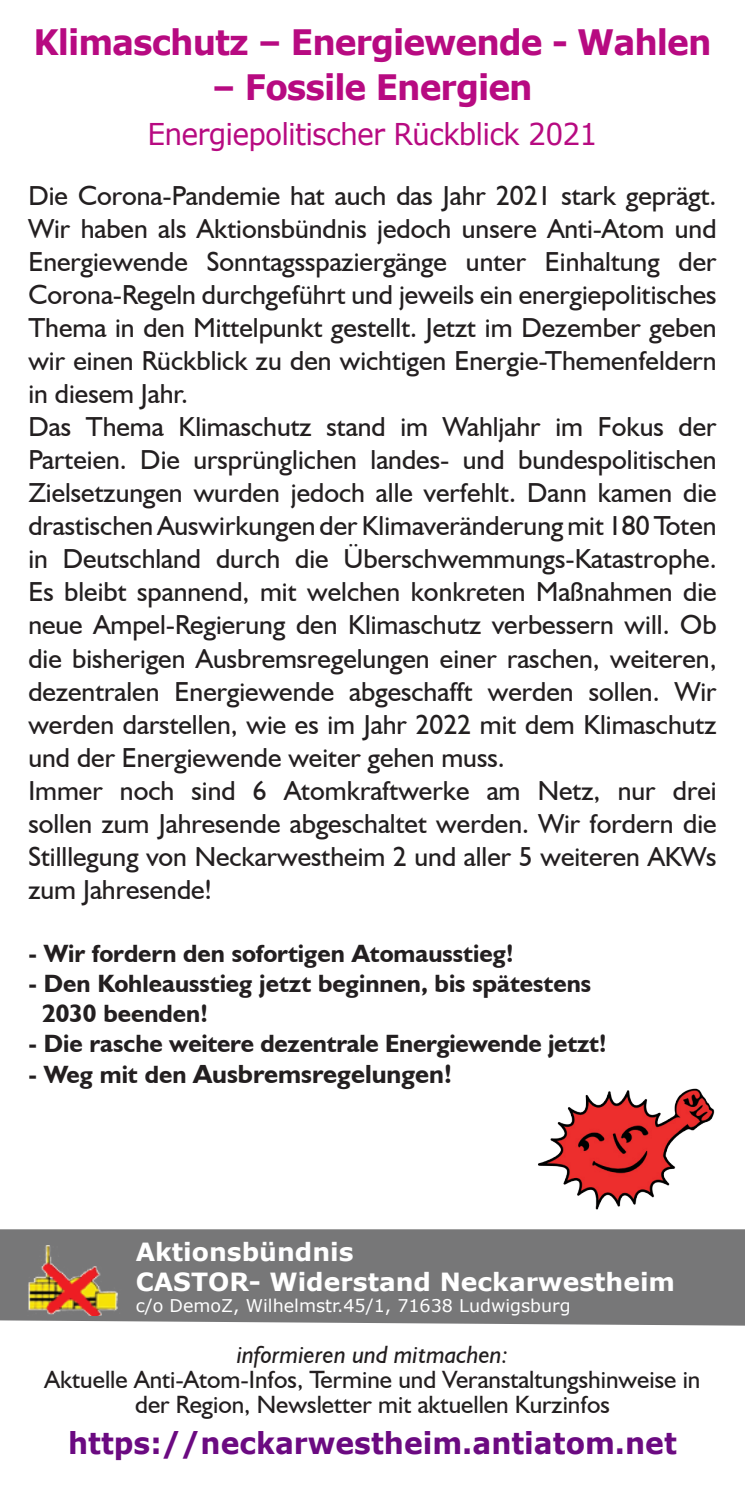
<style>
.page{position:relative;width:745px;height:1489px;background:#fff}
.page>*{position:absolute;margin:0;border:0;box-sizing:border-box;transform-origin:0 0}
.t1{font:700 35px "Verdana";letter-spacing:-.03em;color:#b70a81;scale:.94 1}
.t2{font:700 30px "Verdana";color:#6b0a81;scale:.94 1}
.t3{font:30px "Verdana";letter-spacing:-.03em;color:#b70a81;scale:.94 1}
.t4{font:27.5px/33px "Humanist 521 BT";color:#231f20;text-align:justify}
.t5{font:700 26.25px "Humanist 521 BT";color:#231f20}
.t6{font:700 25px "Humanist 521 BT";color:#231f20}
.t7{font:25px/25px "Humanist 521 BT";color:#231f20;text-align:center}
.t8{font:700 25px/30px "Verdana";color:#fff}
.t9{font:italic 25px "Humanist 521 BT";color:#231f20}
.t10{font:17.5px "Verdana";color:#fff}
.s1{font-size:25px}
</style>
<div class="page">
<div style="left:0;top:1229px;width:744px;height:96px;background:#777778"></div>
<img style="left:19px;top:1245px;width:108px;height:70px">
<img style="left:484px;top:1088px;width:260px;height:186px">
<p class="t1" style="left:33px;top:18px;width:722px">Klimaschutz – Energiewende - Wahlen</p>
<p class="t1" style="left:212px;top:63px;width:342px">– Fossile Energien</p>
<p class="t3" style="left:147px;top:114px;width:480px">Energiepolitischer Rückblick 2021</p>
<p class="t4" style="left:28px;top:179px;width:689px">Die Corona-Pandemie hat auch das Jahr 2021 stark geprägt.<br>Wir haben als Aktionsbündnis jedoch unsere Anti-Atom und Energiewende Sonntagsspaziergänge unter Einhaltung der Corona-Regeln durchgeführt und jeweils ein energiepolitisches Thema in den Mittelpunkt gestellt. Jetzt im Dezember geben wir einen Rückblick zu den wichtigen Energie-Themenfeldern in diesem Jahr.</p>
<p class="t4" style="left:28px;top:410px;width:689px">Das Thema Klimaschutz stand im Wahljahr im Fokus der Parteien. Die ursprünglichen landes- und bundespolitischen Zielsetzungen wurden jedoch alle verfehlt. Dann kamen die drastischen Auswirkungen der Klimaveränderung mit 180 Toten in Deutschland durch die Überschwemmungs-Katastrophe.<br>Es bleibt spannend, mit welchen konkreten Maßnahmen die neue Ampel-Regierung den Klimaschutz verbessern will. Ob die bisherigen Ausbremsregelungen einer raschen, weiteren, dezentralen Energiewende abgeschafft werden sollen. Wir werden darstellen, wie es im Jahr 2022 mit dem Klimaschutz und der Energiewende weiter gehen muss.</p>
<p class="t4" style="left:28px;top:773px;width:689px">Immer noch sind 6 Atomkraftwerke am Netz, nur drei sollen zum Jahresende abgeschaltet werden. Wir fordern die Stilllegung von Neckarwestheim 2 und aller 5 weiteren AKWs zum Jahresende!</p>
<p class="t6" style="left:28px;top:937px;width:487px">- Wir fordern den sofortigen Atomausstieg!</p>
<p class="t6" style="left:28px;top:967px;width:564px">- Den Kohleausstieg jetzt beginnen, bis spätestens</p>
<p class="t6" style="left:42px;top:997px;width:168px">2030 beenden!</p>
<p class="t6" style="left:28px;top:1027px;width:579px">- Die rasche weitere dezentrale Energiewende jetzt!</p>
<p class="t5" style="left:28px;top:1057px;width:425px"><span class="s1">- Weg mit den</span> Ausbremsregelungen!</p>
<p class="t8" style="left:136px;top:1236px;width:540px">Aktionsbündnis<br>CASTOR- Widerstand Neckarwestheim</p>
<p class="t10" style="left:136px;top:1293px;width:436px">c/o DemoZ, Wilhelmstr.45/1, 71638 Ludwigsburg</p>
<p class="t9" style="left:237px;top:1338px;width:272px">informieren und mitmachen:</p>
<p class="t7" style="left:45px;top:1366px;width:657px">Aktuelle Anti-Atom-Infos, Termine und Veranstaltungshinweise in der Region, Newsletter mit aktuellen Kurzinfos</p>
<p class="t2" style="left:68px;top:1421px;width:648px">https://neckarwestheim.antiatom.net</p>
</div>
